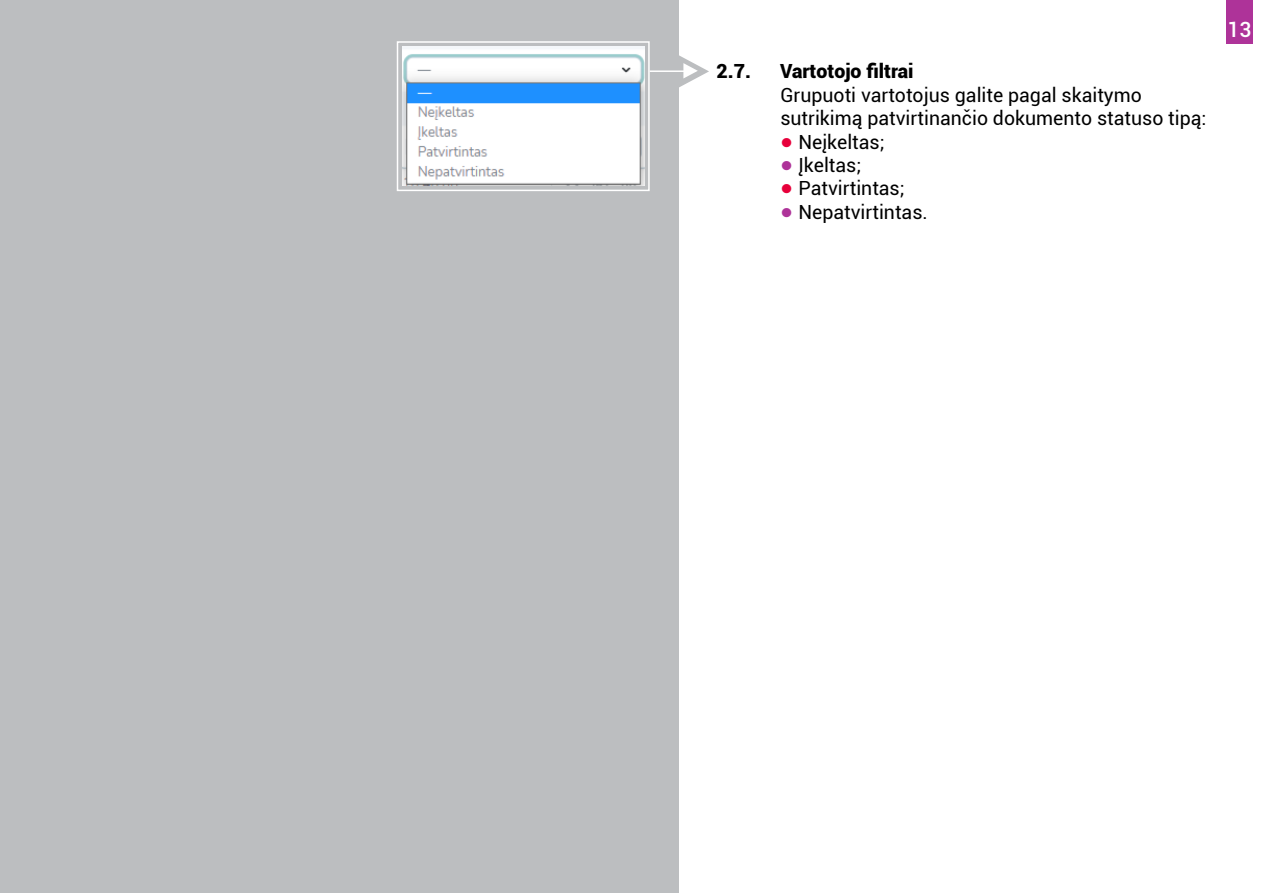
<style>
.page{position:relative;width:1263px;height:893px;background:#fff}
.page>*{position:absolute;margin:0;border:0;box-sizing:border-box;transform-origin:0 0}
.t1{font:500 21px "Roboto";color:#fff}
.t2{font:19.5px/23.4px "Roboto";color:#000}
.t3{font:900 19.5px "Roboto";color:#000}
.s1{font-family:"Tahoma";font-weight:700;color:#e7003b}
.s2{font-family:"Tahoma";font-weight:700;color:#ae3399}
</style>
<div class="page">
<div style="left:0;top:0;width:678px;height:893px;background:#bcbec0"></div>
<div style="left:1226px;top:0;width:26px;height:44px;background:#ae3399"></div>
<svg style="left:678px;top:54px;width:31px;height:34px"></svg>
<hr style="left:650px;top:70px;width:46px;height:2px;background:#fff">
<img style="left:403px;top:47px;width:241px;height:138px">
<div style="left:397px;top:41px;width:253px;height:150px;border:2px solid #fff"></div>
<p class="t3" style="left:716px;top:58px;width:36px">2.7.</p>
<p class="t3" style="left:780px;top:58px;width:135px">Vartotojo filtrai</p>
<p class="t2" style="left:780px;top:82px;width:428px">Grupuoti vartotojus galite pagal skaitymo sutrikimą patvirtinančio dokumento statuso tipą:</p>
<p class="t2" style="left:780px;top:129px;width:106px"><span class="s1">•</span> Neįkeltas;</p>
<p class="t2" style="left:780px;top:153px;width:83px"><span class="s2">•</span> Įkeltas;</p>
<p class="t2" style="left:780px;top:176px;width:126px"><span class="s1">•</span> Patvirtintas;</p>
<p class="t2" style="left:780px;top:199px;width:149px"><span class="s2">•</span> Nepatvirtintas.</p>
<p class="t1" style="left:1227px;top:15px;width:25px">13</p>
</div>
